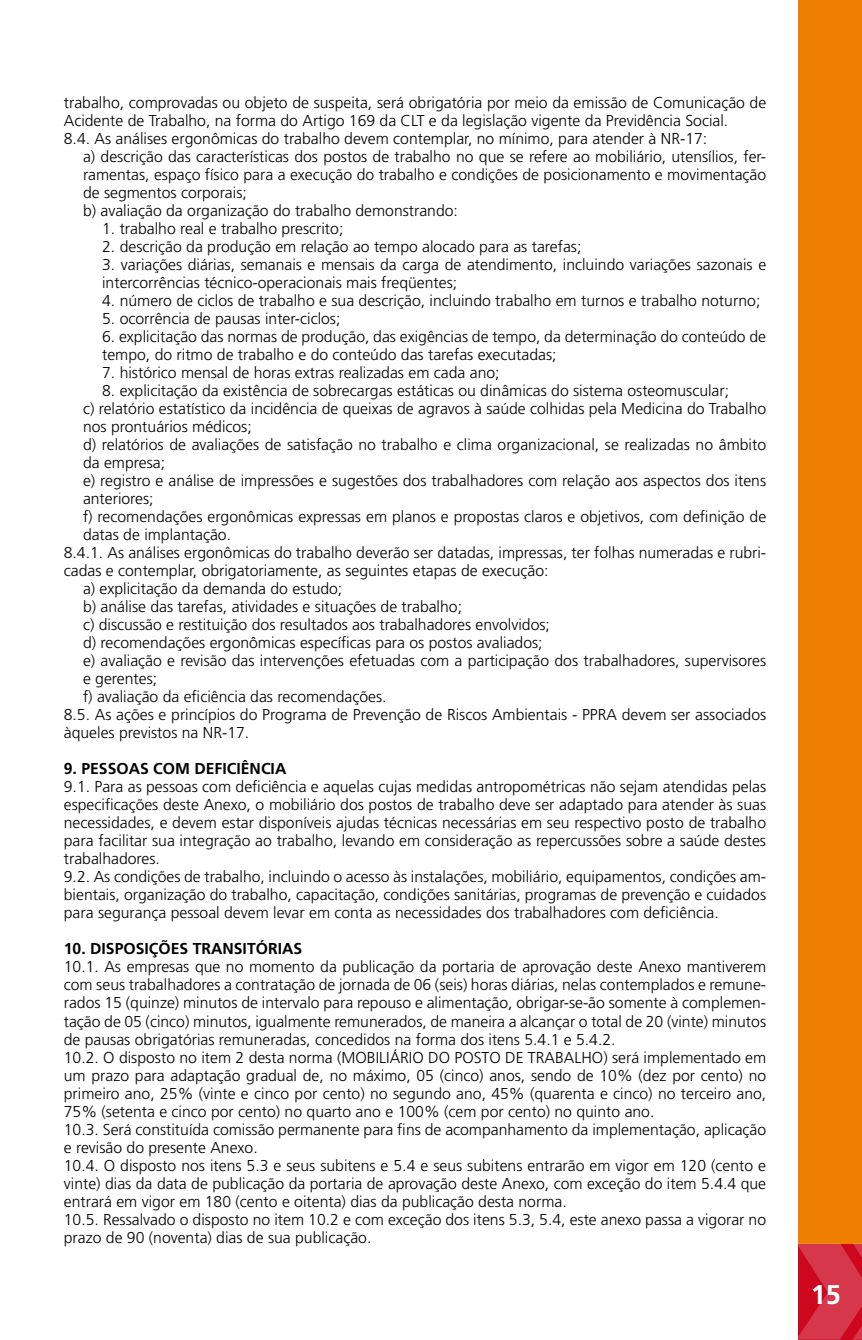
<style>
.page{position:relative;width:862px;height:1340px;background:#fff}
.page>*{position:absolute;margin:0;border:0;box-sizing:border-box;transform-origin:0 0}
.t1{font:700 27px "Frutiger";color:#fff}
.t2{font:300 15.75px/18px "Frutiger";color:#000}
.t3{font:700 15.75px "Frutiger";color:#000}
</style>
<div class="page">
<div style="left:797px;top:0;width:64px;height:1339px;background:#ee7f00"></div>
<svg style="left:797px;top:1243px;width:64px;height:96px;background:#d32b3e"></svg>
<p class="t2" style="left:64px;top:94px;width:703px">trabalho, comprovadas ou objeto de suspeita, será obrigatória por meio da emissão de Comunicação de<br>Acidente de Trabalho, na forma do Artigo 169 da CLT e da legislação vigente da Previdência Social.<br>8.4. As análises ergonômicas do trabalho devem contemplar, no mínimo, para atender à NR-17:</p>
<p class="t2" style="left:83px;top:148px;width:684px">a) descrição das características dos postos de trabalho no que se refere ao mobiliário, utensílios, fer&shy;ramentas, espaço físico para a execução do trabalho e condições de posicionamento e movimentação de segmentos corporais;<br>b) avaliação da organização do trabalho demonstrando:</p>
<p class="t2" style="left:102px;top:220px;width:242px">1. trabalho real e trabalho prescrito;</p>
<p class="t2" style="left:102px;top:238px;width:480px">2. descrição da produção em relação ao tempo alocado para as tarefas;</p>
<p class="t2" style="left:102px;top:256px;width:665px">3. variações diárias, semanais e mensais da carga de atendimento, incluindo variações sazonais e intercorrências técnico-operacionais mais freqüentes;</p>
<p class="t2" style="left:102px;top:292px;width:659px">4. número de ciclos de trabalho e sua descrição, incluindo trabalho em turnos e trabalho noturno;</p>
<p class="t2" style="left:102px;top:310px;width:240px">5. ocorrência de pausas inter-ciclos;</p>
<p class="t2" style="left:102px;top:328px;width:665px">6. explicitação das normas de produção, das exigências de tempo, da determinação do conteúdo de tempo, do ritmo de trabalho e do conteúdo das tarefas executadas;</p>
<p class="t2" style="left:102px;top:364px;width:399px">7. histórico mensal de horas extras realizadas em cada ano;</p>
<p class="t2" style="left:102px;top:382px;width:628px">8. explicitação da existência de sobrecargas estáticas ou dinâmicas do sistema osteomuscular;</p>
<p class="t2" style="left:83px;top:400px;width:684px">c) relatório estatístico da incidência de queixas de agravos à saúde colhidas pela Medicina do Trabalho</p>
<p class="t2" style="left:83px;top:418px;width:170px">nos prontuários médicos;</p>
<p class="t2" style="left:83px;top:436px;width:684px">d) relatórios de avaliações de satisfação no trabalho e clima organizacional, se realizadas no âmbito</p>
<p class="t2" style="left:83px;top:454px;width:83px">da empresa;</p>
<p class="t2" style="left:83px;top:472px;width:684px">e) registro e análise de impressões e sugestões dos trabalhadores com relação aos aspectos dos itens</p>
<p class="t2" style="left:83px;top:490px;width:72px">anteriores;</p>
<p class="t2" style="left:83px;top:508px;width:684px">f) recomendações ergonômicas expressas em planos e propostas claros e objetivos, com definição de</p>
<p class="t2" style="left:83px;top:526px;width:149px">datas de implantação.</p>
<p class="t2" style="left:64px;top:544px;width:703px">8.4.1. As análises ergonômicas do trabalho deverão ser datadas, impressas, ter folhas numeradas e rubri-</p>
<p class="t2" style="left:64px;top:562px;width:486px">cadas e contemplar, obrigatoriamente, as seguintes etapas de execução:</p>
<p class="t2" style="left:83px;top:580px;width:261px">a) explicitação da demanda do estudo;</p>
<p class="t2" style="left:83px;top:598px;width:380px">b) análise das tarefas, atividades e situações de trabalho;</p>
<p class="t2" style="left:83px;top:616px;width:468px">c) discussão e restituição dos resultados aos trabalhadores envolvidos;</p>
<p class="t2" style="left:83px;top:634px;width:461px">d) recomendações ergonômicas específicas para os postos avaliados;</p>
<p class="t2" style="left:83px;top:652px;width:684px">e) avaliação e revisão das intervenções efetuadas com a participação dos trabalhadores, supervisores</p>
<p class="t2" style="left:83px;top:670px;width:76px">e gerentes;</p>
<p class="t2" style="left:83px;top:688px;width:305px">f) avaliação da eficiência das recomendações.</p>
<p class="t2" style="left:64px;top:706px;width:703px">8.5. As ações e princípios do Programa de Prevenção de Riscos Ambientais - PPRA devem ser associados</p>
<p class="t2" style="left:64px;top:724px;width:187px">àqueles previstos na NR-17.</p>
<p class="t3" style="left:64px;top:759px;width:224px">9. PESSOAS COM DEFICIÊNCIA</p>
<p class="t2" style="left:64px;top:778px;width:703px">9.1. Para as pessoas com deficiência e aquelas cujas medidas antropométricas não sejam atendidas pelas especificações deste Anexo, o mobiliário dos postos de trabalho deve ser adaptado para atender às suas necessidades, e devem estar disponíveis ajudas técnicas necessárias em seu respectivo posto de trabalho para facilitar sua integração ao trabalho, levando em consideração as repercussões sobre a saúde destes trabalhadores.<br>9.2. As condições de trabalho, incluindo o acesso às instalações, mobiliário, equipamentos, condições am&shy;bientais, organização do trabalho, capacitação, condições sanitárias, programas de prevenção e cuidados para segurança pessoal devem levar em conta as necessidades dos trabalhadores com deficiência.</p>
<p class="t3" style="left:64px;top:939px;width:240px">10. DISPOSIÇÕES TRANSITÓRIAS</p>
<p class="t2" style="left:64px;top:958px;width:703px">10.1. As empresas que no momento da publicação da portaria de aprovação deste Anexo mantiverem com seus trabalhadores a contratação de jornada de 06 (seis) horas diárias, nelas contemplados e remune&shy;rados 15 (quinze) minutos de intervalo para repouso e alimentação, obrigar-se-ão somente à complemen&shy;tação de 05 (cinco) minutos, igualmente remunerados, de maneira a alcançar o total de 20 (vinte) minutos de pausas obrigatórias remuneradas, concedidos na forma dos itens 5.4.1 e 5.4.2.<br>10.2. O disposto no item 2 desta norma (MOBILIÁRIO DO POSTO DE TRABALHO) será implementado em um prazo para adaptação gradual de, no máximo, 05 (cinco) anos, sendo de 10% (dez por cento) no primeiro ano, 25% (vinte e cinco por cento) no segundo ano, 45% (quarenta e cinco) no terceiro ano, 75% (setenta e cinco por cento) no quarto ano e 100% (cem por cento) no quinto ano.<br>10.3. Será constituída comissão permanente para fins de acompanhamento da implementação, aplicação e revisão do presente Anexo.<br>10.4. O disposto nos itens 5.3 e seus subitens e 5.4 e seus subitens entrarão em vigor em 120 (cento e vinte) dias da data de publicação da portaria de aprovação deste Anexo, com exceção do item 5.4.4 que entrará em vigor em 180 (cento e oitenta) dias da publicação desta norma.<br>10.5. Ressalvado o disposto no item 10.2 e com exceção dos itens 5.3, 5.4, este anexo passa a vigorar no prazo de 90 (noventa) dias de sua publicação.</p>
<h1 class="t1" style="left:810px;top:1278px;width:28px">15</h1>
</div>
